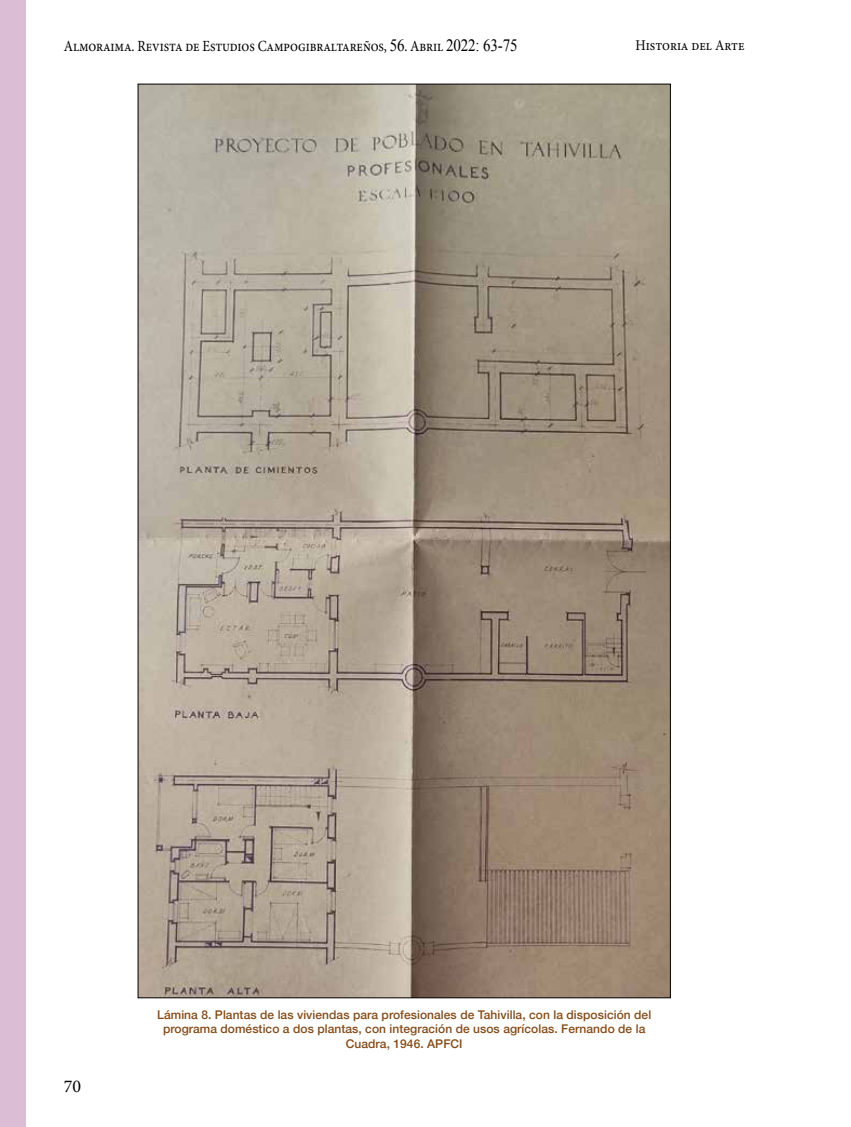
<style>
.page{position:relative;width:851px;height:1127px;background:#fff}
.page>*{position:absolute;margin:0;border:0;box-sizing:border-box;transform-origin:0 0}
.t1{font:18px "Minion Pro";color:#000}
.t2{font:15.6px "Minion Pro";letter-spacing:-.01em;color:#000;scale:.87 1}
.t3{font:14.85px "Minion Pro";letter-spacing:-.005em;color:#000;scale:.91 1}
.t4{font:500 12px/14.4px "Helvetica Neue";letter-spacing:.005em;color:#844b18;text-align:center}
.s1{font-family:"Times New Roman";font-size:17.25px}
</style>
<div class="page">
<div style="left:0;top:0;width:26px;height:1127px;background:#dcbdd6"></div>
<img style="left:140px;top:86px;width:528px;height:910px">
<h2 class="t2" style="left:64px;top:35px;width:523px">Almoraima. Revista de Estudios Campogibraltareños, <span class="s1">56</span>. Abril <span class="s1">2022: 63-75</span></h2>
<p class="t3" style="left:635px;top:36px;width:121px">Historia del Arte</p>
<h1 class="t1" style="left:64px;top:1074px;width:19px">70</h1>
<p class="t4" style="left:157px;top:1006px;width:495px">Lámina 8. Plantas de las viviendas para profesionales de Tahivilla, con la disposición del programa doméstico a dos plantas, con integración de usos agrícolas. Fernando de la<br>Cuadra, 1946. APFCI</p>
</div>
